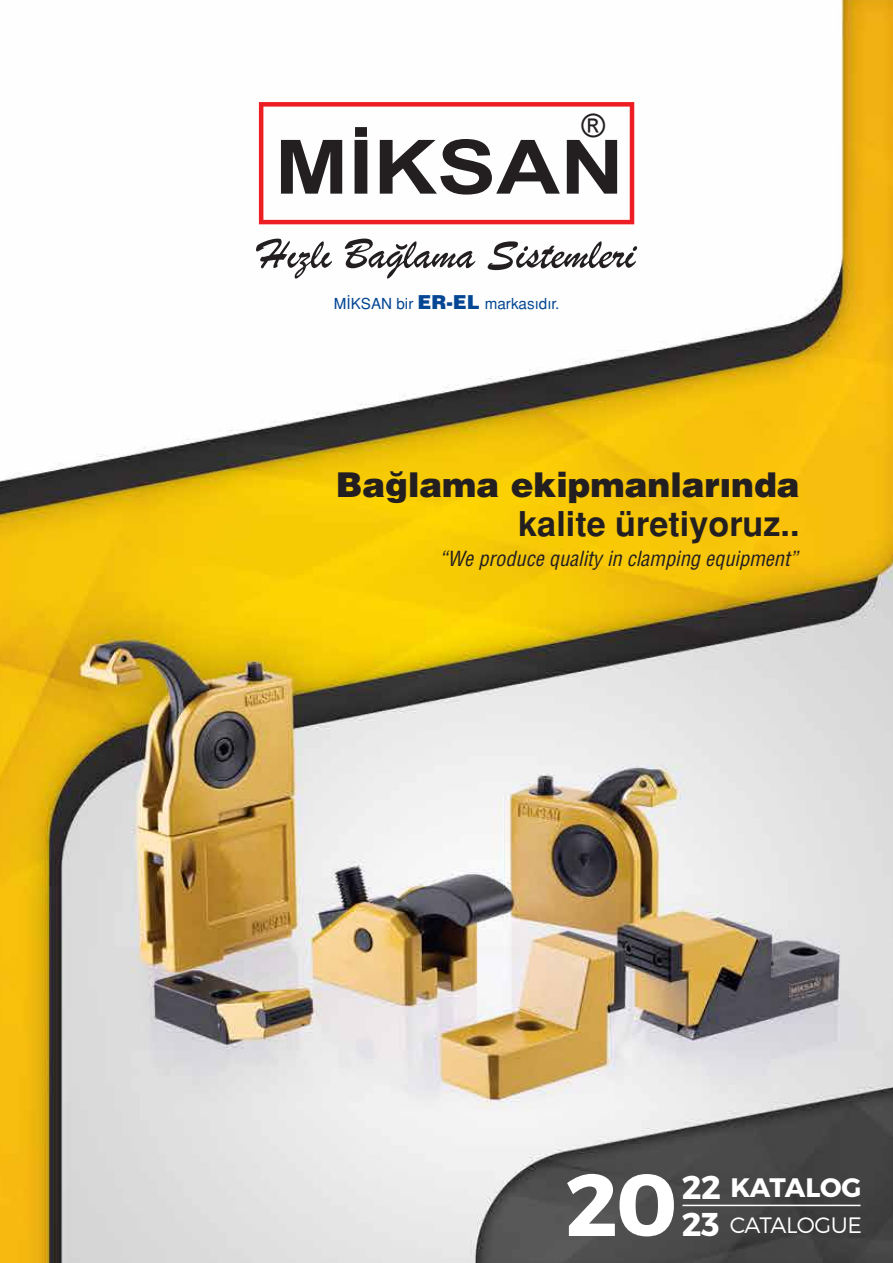
<style>
.page{position:relative;width:893px;height:1263px;background:#fff}
.page>*{position:absolute;margin:0;border:0;box-sizing:border-box;transform-origin:0 0}
.t1{font:700 87.75px "Montserrat";color:#fff}
.t2{font:34.2px "Helvetica Black Tr";color:#231f20}
.t3{font:700 34.2px "Helvetica Tr";color:#231f20}
.t4{font:700 33px/36.9px "Montserrat";color:#fff}
.t5{font:32.1px "Arial";color:#231f20}
.t6{font:700 26.7px "Montserrat";letter-spacing:-.02em;color:#fff}
.t7{font:300 22.2px "Montserrat";letter-spacing:-.025em;color:#fff}
.t8{font:20.25px "Helvetica Cond Italic Tr";color:#231f20}
.t9{font:15.15px "Helvetica Normal Tr";color:#034694}
.s1{font-family:"Helvetica Black Tr";font-size:19.2px}
</style>
<div class="page">
<img style="left:0;top:0;width:893px;height:1263px">
<svg style="left:256px;top:239px;width:381px;height:40px"></svg>
<svg style="left:259px;top:102px;width:375px;height:122px"></svg>
<hr style="left:682px;top:1205px;width:178px;height:1px;background:#fff">
<h3 class="t5" style="left:582px;top:104px;width:25px">®</h3>
<p class="t9" style="left:334px;top:294px;width:227px">MİKSAN bir <span class="s1">ER-EL</span> markasıdır.</p>
<h2 class="t2" style="left:336px;top:463px;width:465px">Bağlama ekipmanlarında</h2>
<h2 class="t3" style="left:518px;top:503px;width:283px">kalite üretiyoruz..</h2>
<p class="t8" style="left:439px;top:546px;width:360px">“We produce quality in clamping equipment”</p>
<h1 class="t1" style="left:565px;top:1150px;width:114px">20</h1>
<h3 class="t6" style="left:730px;top:1170px;width:132px">KATALOG</h3>
<h3 class="t4" style="left:682px;top:1169px;width:40px">22<br>23</h3>
<p class="t7" style="left:730px;top:1211px;width:134px">CATALOGUE</p>
</div>
